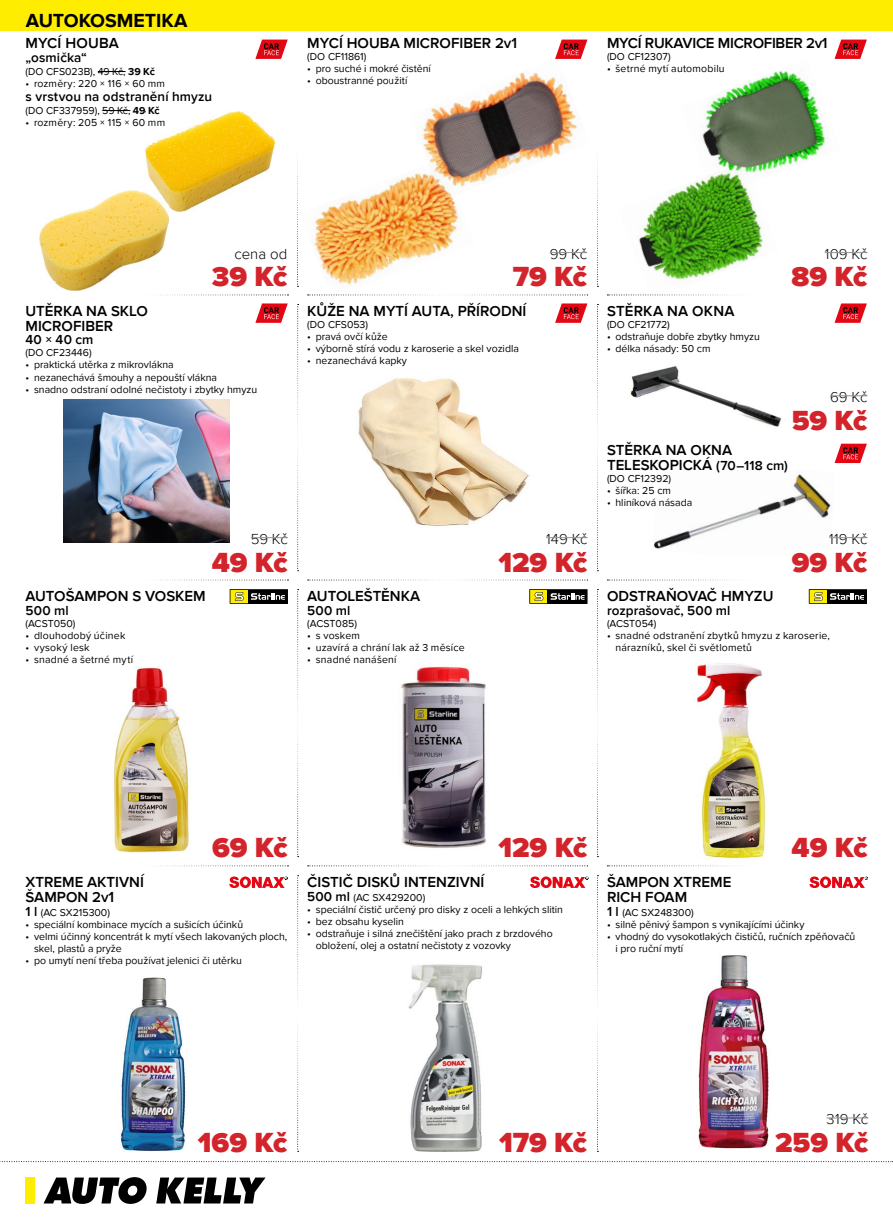
<style>
.page{position:relative;width:893px;height:1221px;background:#fff}
.page>*{position:absolute;margin:0;border:0;box-sizing:border-box;transform-origin:0 0}
.t1{font:900 28.5px "Proxima Nova";color:#d3232b}
.t2{font:700 19.5px "Proxima Nova";color:#000}
.t3{font:600 15px/15px "Proxima Nova";color:#000}
.t4{font:300 15px "Proxima Nova";color:#000}
.t5{font:600 15px "Proxima Nova";letter-spacing:-.02em;color:#000}
.t6{font:600 13.5px "Proxima Nova";letter-spacing:.005em;color:#000}
.t7{font:10.5px/12px "Proxima Nova";color:#000}
.t8{font:10.5px/12px "Proxima Nova";letter-spacing:.02em;color:#000}
.s1{font-weight:700}
.s2{font-size:13.5px}
.s3{font-weight:600;font-size:13.5px}
</style>
<div class="page">
<div style="left:26px;top:1176px;width:9px;height:27px;background:#ffed00"></div>
<svg style="left:44px;top:1177px;width:103px;height:26px"></svg>
<svg style="left:156px;top:1177px;width:110px;height:26px"></svg>
<svg style="left:0;top:1161px;width:893px;height:1px"></svg>
<img style="left:696px;top:663px;width:70px;height:196px">
<img style="left:64px;top:400px;width:166px;height:142px">
<svg style="left:98px;top:71px;width:28px;height:1px"></svg>
<svg style="left:102px;top:110px;width:28px;height:1px"></svg>
<img style="left:307px;top:176px;width:166px;height:120px">
<img style="left:409px;top:72px;width:169px;height:128px">
<img style="left:113px;top:667px;width:77px;height:185px">
<img style="left:401px;top:666px;width:85px;height:182px">
<div style="left:0;top:0;width:893px;height:31px;background:#ffed00"></div>
<svg style="left:607px;top:865px;width:135px;height:1px"></svg>
<svg style="left:308px;top:865px;width:280px;height:1px"></svg>
<svg style="left:160px;top:865px;width:128px;height:1px"></svg>
<svg style="left:607px;top:579px;width:128px;height:1px"></svg>
<svg style="left:308px;top:579px;width:280px;height:1px"></svg>
<svg style="left:160px;top:579px;width:128px;height:1px"></svg>
<svg style="left:597px;top:589px;width:1px;height:268px"></svg>
<svg style="left:597px;top:304px;width:1px;height:267px"></svg>
<svg style="left:297px;top:589px;width:2px;height:268px"></svg>
<svg style="left:297px;top:304px;width:2px;height:267px"></svg>
<svg style="left:297px;top:875px;width:2px;height:276px"></svg>
<svg style="left:597px;top:875px;width:1px;height:276px"></svg>
<svg style="left:597px;top:157px;width:1px;height:130px"></svg>
<svg style="left:297px;top:157px;width:2px;height:130px"></svg>
<svg style="left:160px;top:294px;width:128px;height:1px"></svg>
<svg style="left:308px;top:294px;width:280px;height:1px"></svg>
<hr style="left:827px;top:1117px;width:41px;height:1px;background:#949494">
<hr style="left:546px;top:537px;width:42px;height:1px;background:#949494">
<hr style="left:251px;top:537px;width:37px;height:1px;background:#949494">
<svg style="left:255px;top:40px;width:33px;height:19px"></svg>
<svg style="left:255px;top:303px;width:33px;height:20px"></svg>
<svg style="left:555px;top:40px;width:32px;height:19px"></svg>
<svg style="left:555px;top:303px;width:32px;height:20px"></svg>
<svg style="left:834px;top:40px;width:33px;height:19px"></svg>
<svg style="left:834px;top:303px;width:33px;height:20px"></svg>
<svg style="left:834px;top:443px;width:33px;height:20px"></svg>
<img style="left:40px;top:190px;width:129px;height:101px">
<img style="left:146px;top:112px;width:129px;height:99px">
<hr style="left:550px;top:252px;width:37px;height:1px;background:#949494">
<img style="left:702px;top:70px;width:124px;height:97px">
<hr style="left:825px;top:252px;width:42px;height:1px;background:#949494">
<img style="left:618px;top:161px;width:161px;height:135px">
<img style="left:358px;top:378px;width:171px;height:148px">
<img style="left:653px;top:474px;width:182px;height:75px">
<img style="left:630px;top:366px;width:152px;height:61px">
<hr style="left:829px;top:537px;width:38px;height:1px;background:#949494">
<hr style="left:830px;top:395px;width:37px;height:1px;background:#949494">
<svg style="left:230px;top:589px;width:58px;height:14px"></svg>
<svg style="left:529px;top:589px;width:59px;height:14px"></svg>
<svg style="left:809px;top:589px;width:58px;height:14px"></svg>
<svg style="left:229px;top:876px;width:59px;height:12px"></svg>
<svg style="left:530px;top:876px;width:58px;height:12px"></svg>
<svg style="left:809px;top:876px;width:59px;height:12px"></svg>
<img style="left:120px;top:977px;width:66px;height:174px">
<img style="left:698px;top:955px;width:71px;height:193px">
<img style="left:408px;top:964px;width:74px;height:187px">
<h2 class="t2" style="left:26px;top:10px;width:163px">AUTOKOSMETIKA</h2>
<h3 class="t3" style="left:26px;top:36px;width:95px">MYCÍ HOUBA</h3>
<p class="t6" style="left:26px;top:49px;width:63px">„osmička“</p>
<p class="t7" style="left:26px;top:66px;width:131px">(DO CFS023B), 49 Kč, <span class="s1">39 Kč</span></p>
<p class="t8" style="left:26px;top:78px;width:141px">• rozměry: 220 × 116 × 60 mm</p>
<p class="t6" style="left:26px;top:88px;width:188px">s vrstvou na odstranění hmyzu</p>
<p class="t7" style="left:26px;top:105px;width:136px">(DO CF337959), 59 Kč, <span class="s1">49 Kč</span></p>
<p class="t8" style="left:26px;top:117px;width:141px">• rozměry: 205 × 115 × 60 mm</p>
<h3 class="t3" style="left:307px;top:36px;width:211px">MYCÍ HOUBA MICROFIBER 2v1</h3>
<p class="t7" style="left:307px;top:51px;width:61px">(DO CF11861)</p>
<p class="t7" style="left:307px;top:63px;width:125px">• pro suché i mokré čistění</p>
<p class="t7" style="left:307px;top:75px;width:102px">• oboustranné použití</p>
<h3 class="t5" style="left:607px;top:34px;width:222px">MYCÍ RUKAVICE MICROFIBER 2v1</h3>
<p class="t7" style="left:607px;top:51px;width:65px">(DO CF12307)</p>
<p class="t8" style="left:607px;top:63px;width:119px">• šetrné mytí automobilu</p>
<h3 class="t4" style="left:234px;top:245px;width:54px">cena od</h3>
<h1 class="t1" style="left:212px;top:260px;width:77px">39 Kč</h1>
<h3 class="t3" style="left:26px;top:304px;width:124px">UTĚRKA NA SKLO<br>MICROFIBER</h3>
<p class="t6" style="left:26px;top:332px;width:69px">40 × 40 cm</p>
<p class="t7" style="left:26px;top:347px;width:68px">(DO CF23446)</p>
<p class="t7" style="left:26px;top:359px;width:150px">• praktická utěrka z mikrovlákna</p>
<p class="t7" style="left:26px;top:371px;width:193px">• nezanechává šmouhy a nepouští vlákna</p>
<p class="t7" style="left:26px;top:383px;width:233px">• snadno odstraní odolné nečistoty i zbytky hmyzu</p>
<h3 class="t4" style="left:550px;top:245px;width:39px">99 Kč</h3>
<h1 class="t1" style="left:513px;top:260px;width:76px">79 Kč</h1>
<h3 class="t3" style="left:307px;top:304px;width:221px">KŮŽE NA MYTÍ AUTA, PŘÍRODNÍ</h3>
<p class="t7" style="left:307px;top:318px;width:62px">(DO CFS053)</p>
<p class="t7" style="left:307px;top:330px;width:82px">• pravá ovčí kůže</p>
<p class="t7" style="left:307px;top:342px;width:213px">• výborně stírá vodu z karoserie a skel vozidla</p>
<p class="t7" style="left:307px;top:354px;width:101px">• nezanechává kapky</p>
<h3 class="t4" style="left:251px;top:530px;width:39px">59 Kč</h3>
<h1 class="t1" style="left:212px;top:545px;width:78px">49 Kč</h1>
<h3 class="t3" style="left:26px;top:589px;width:182px">AUTOŠAMPON S VOSKEM</h3>
<p class="t6" style="left:26px;top:602px;width:45px">500 ml</p>
<p class="t7" style="left:26px;top:617px;width:51px">(ACST050)</p>
<p class="t8" style="left:26px;top:629px;width:101px">• dlouhodobý účinek</p>
<p class="t8" style="left:26px;top:641px;width:66px">• vysoký lesk</p>
<p class="t8" style="left:26px;top:653px;width:109px">• snadné a šetrné mytí</p>
<h3 class="t3" style="left:307px;top:589px;width:114px">AUTOLEŠTĚNKA</h3>
<p class="t6" style="left:307px;top:602px;width:45px">500 ml</p>
<p class="t7" style="left:307px;top:617px;width:51px">(ACST085)</p>
<p class="t7" style="left:307px;top:629px;width:54px">• s voskem</p>
<p class="t8" style="left:307px;top:641px;width:159px">• uzavírá a chrání lak až 3 měsíce</p>
<p class="t8" style="left:307px;top:653px;width:91px">• snadné nanášení</p>
<h3 class="t4" style="left:546px;top:530px;width:43px">149 Kč</h3>
<h1 class="t1" style="left:498px;top:545px;width:91px">129 Kč</h1>
<h3 class="t3" style="left:607px;top:304px;width:129px">STĚRKA NA OKNA</h3>
<p class="t7" style="left:607px;top:318px;width:64px">(DO CF21772)</p>
<p class="t7" style="left:607px;top:330px;width:154px">• odstraňuje dobře zbytky hmyzu</p>
<p class="t7" style="left:607px;top:342px;width:105px">• délka násady: 50 cm</p>
<h3 class="t4" style="left:825px;top:245px;width:44px">109 Kč</h3>
<h1 class="t1" style="left:792px;top:260px;width:77px">89 Kč</h1>
<h3 class="t4" style="left:830px;top:388px;width:39px">69 Kč</h3>
<h1 class="t1" style="left:792px;top:403px;width:77px">59 Kč</h1>
<h3 class="t3" style="left:607px;top:443px;width:183px">STĚRKA NA OKNA<br>TELESKOPICKÁ <span class="s2">(70–118 cm)</span></h3>
<p class="t7" style="left:607px;top:472px;width:66px">(DO CF12392)</p>
<p class="t7" style="left:607px;top:484px;width:66px">• šířka: 25 cm</p>
<p class="t7" style="left:607px;top:497px;width:87px">• hliníková násada</p>
<h3 class="t4" style="left:829px;top:530px;width:40px">119 Kč</h3>
<h1 class="t1" style="left:792px;top:545px;width:77px">99 Kč</h1>
<h3 class="t3" style="left:607px;top:589px;width:168px">ODSTRAŇOVAČ HMYZU</h3>
<p class="t6" style="left:607px;top:602px;width:125px">rozprašovač, 500 ml</p>
<p class="t7" style="left:607px;top:617px;width:51px">(ACST054)</p>
<p class="t8" style="left:615px;top:629px;width:216px;text-indent:-9px">• snadné odstranění zbytků hmyzu z karoserie, nárazníků, skel či světlometů</p>
<h1 class="t1" style="left:212px;top:830px;width:77px">69 Kč</h1>
<h1 class="t1" style="left:498px;top:830px;width:91px">129 Kč</h1>
<h1 class="t1" style="left:792px;top:830px;width:78px">49 Kč</h1>
<h3 class="t3" style="left:26px;top:874px;width:120px">XTREME AKTIVNÍ<br>ŠAMPON 2v1</h3>
<p class="t7" style="left:26px;top:906px;width:86px"><span class="s3">1 l</span> (AC SX215300)</p>
<p class="t7" style="left:26px;top:918px;width:219px">• speciální kombinace mycích a sušicích účinků</p>
<p class="t7" style="left:34px;top:930px;width:255px;text-indent:-9px">• velmi účinný koncentrát k mytí všech lakovaných ploch, skel, plastů a pryže</p>
<p class="t7" style="left:26px;top:954px;width:218px">• po umytí není třeba používat jelenici či utěrku</p>
<h3 class="t3" style="left:307px;top:874px;width:179px">ČISTIČ DISKŮ INTENZIVNÍ</h3>
<p class="t7" style="left:307px;top:891px;width:119px"><span class="s3">500 ml</span> (AC SX429200)</p>
<p class="t7" style="left:307px;top:903px;width:257px">• speciální čistič určený pro disky z oceli a lehkých slitin</p>
<p class="t7" style="left:307px;top:915px;width:98px">• bez obsahu kyselin</p>
<p class="t7" style="left:316px;top:927px;width:238px;text-indent:-9px">• odstraňuje i silná znečištění jako prach z brzdového obložení, olej a ostatní nečistoty z vozovky</p>
<h3 class="t3" style="left:607px;top:874px;width:126px">ŠAMPON XTREME<br>RICH FOAM</h3>
<p class="t7" style="left:607px;top:906px;width:88px"><span class="s3">1 l</span> (AC SX248300)</p>
<p class="t7" style="left:607px;top:918px;width:199px">• silně pěnivý šampon s vynikajícími účinky</p>
<p class="t7" style="left:615px;top:930px;width:241px;text-indent:-9px">• vhodný do vysokotlakých čističů, ručních zpěňovačů i pro ruční mytí</p>
<h1 class="t1" style="left:198px;top:1125px;width:91px">169 Kč</h1>
<h1 class="t1" style="left:499px;top:1125px;width:90px">179 Kč</h1>
<h3 class="t4" style="left:827px;top:1110px;width:43px">319 Kč</h3>
<h1 class="t1" style="left:775px;top:1125px;width:95px">259 Kč</h1>
</div>
